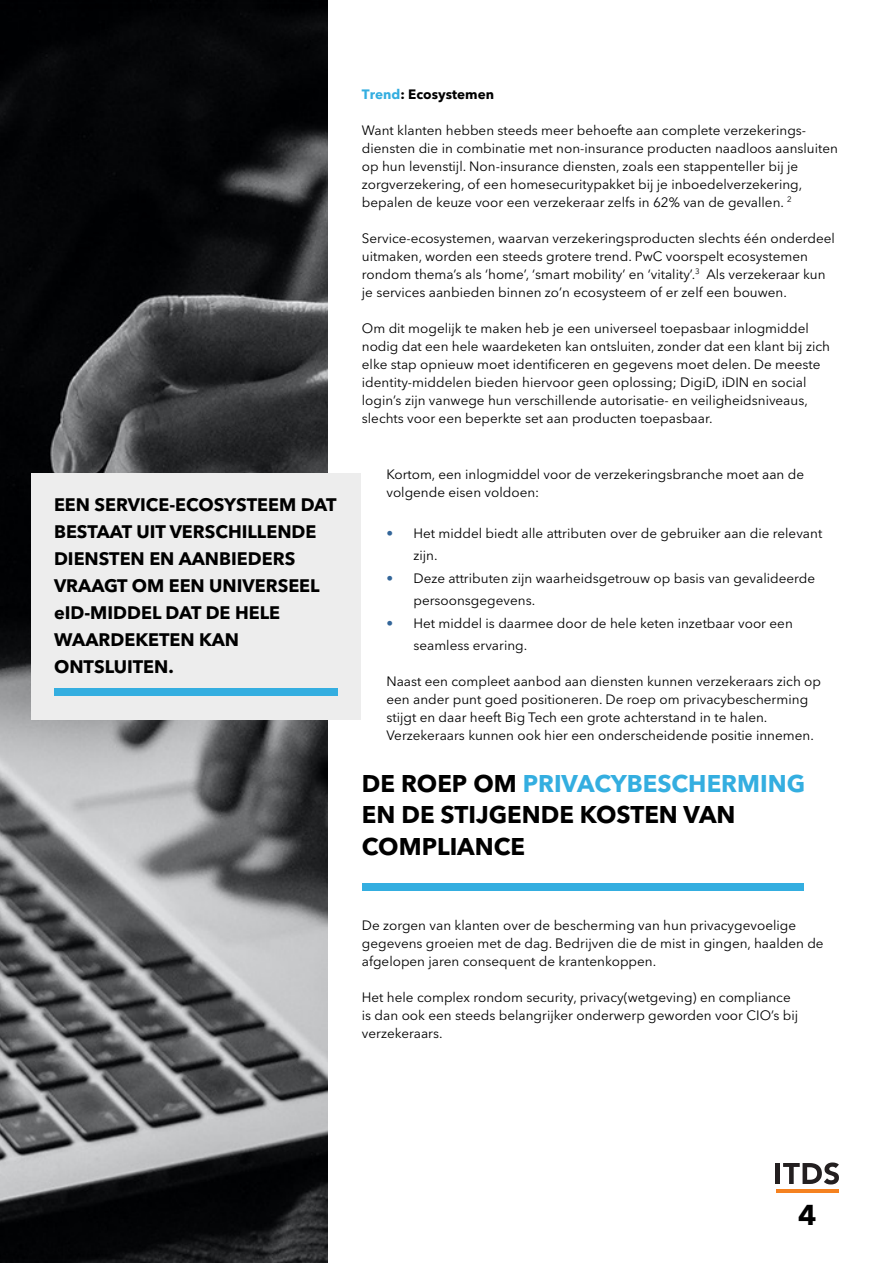
<style>
.page{position:relative;width:893px;height:1263px;background:#fff}
.page>*{position:absolute;margin:0;border:0;box-sizing:border-box;transform-origin:0 0}
.t1{font:700 28.5px "Avenir Next LT Pro";color:#000}
.t2{font:700 24px/31.5px "Avenir Next LT Pro";color:#000}
.t3{font:700 18px/27px "Avenir Next LT Pro";color:#000}
.SIDN_Basis{font:13.5px/18px "Avenir Next LT Pro";color:#000}
.SIDN_Basis-2{font:700 13.5px "Avenir Next LT Pro";color:#000}
.s1{color:#34aee0}
.s2{color:#369}
</style>
<div class="page">
<img style="left:0;top:0;width:328px;height:1263px">
<div style="left:775px;top:1163px;width:5px;height:21px;background:#231f20"></div>
<svg style="left:783px;top:1162px;width:55px;height:23px"></svg>
<hr style="left:775px;top:1189px;width:63px;height:3px;background:#f58220">
<div style="left:31px;top:473px;width:330px;height:247px;background:#ededed"></div>
<div style="left:54px;top:688px;width:283px;height:8px;background:#34aee0"></div>
<div style="left:362px;top:883px;width:441px;height:8px;background:#34aee0"></div>
<p class="t3" style="left:54px;top:491px;width:284px">EEN SERVICE-ECOSYSTEEM DAT<br>BESTAAT UIT VERSCHILLENDE<br>DIENSTEN EN AANBIEDERS<br>VRAAGT OM EEN UNIVERSEEL eID-MIDDEL DAT DE HELE</p>
<p class="t3" style="left:54px;top:626px;width:187px">WAARDEKETEN KAN</p>
<p class="t3" style="left:54px;top:653px;width:121px">ONTSLUITEN.</p>
<p class="SIDN_Basis-2" style="left:362px;top:86px;width:134px"><span class="s1">Trend</span>: Ecosystemen</p>
<p class="SIDN_Basis" style="left:362px;top:121px;width:477px">Want klanten hebben steeds meer behoefte aan complete verzekerings&shy;diensten die in combinatie met non-insurance producten naadloos aansluiten op hun levenstijl. Non-insurance diensten, zoals een stappenteller bij je zorgverzekering, of een homesecuritypakket bij je inboedelverzekering, bepalen de keuze voor een verzekeraar zelfs in 62% van de gevallen. <sup>2</sup></p>
<p class="SIDN_Basis" style="left:362px;top:229px;width:474px">Service-ecosystemen, waarvan verzekeringsproducten slechts één onderdeel uitmaken, worden een steeds grotere trend. PwC voorspelt ecosystemen rondom thema’s als ‘home’, ‘smart mobility’ en ‘vitality’.<sup>3</sup> Als verzekeraar kun je services aanbieden binnen zo’n ecosysteem of er zelf een bouwen.</p>
<p class="SIDN_Basis" style="left:362px;top:319px;width:469px">Om dit mogelijk te maken heb je een universeel toepasbaar inlogmiddel nodig dat een hele waardeketen kan ontsluiten, zonder dat een klant bij zich elke stap opnieuw moet identificeren en gegevens moet delen. De meeste identity-middelen bieden hiervoor geen oplossing; DigiD, iDIN en social login’s zijn vanwege hun verschillende autorisatie- en veiligheidsniveaus, slechts voor een beperkte set aan producten toepasbaar.</p>
<p class="SIDN_Basis" style="left:386px;top:466px;width:419px">Kortom, een inlogmiddel voor de verzekeringsbranche moet aan de volgende eisen voldoen:</p>
<p class="SIDN_Basis" style="left:413px;top:522px;width:410px;line-height:22.5px;text-indent:-27px"><span class="s2">•</span> Het middel biedt alle attributen over de gebruiker aan die relevant zijn.</p>
<p class="SIDN_Basis" style="left:413px;top:567px;width:403px;line-height:22.5px;text-indent:-27px"><span class="s2">•</span> Deze attributen zijn waarheidsgetrouw op basis van gevalideerde persoonsgegevens.</p>
<p class="SIDN_Basis" style="left:413px;top:612px;width:381px;line-height:22.5px;text-indent:-27px"><span class="s2">•</span> Het middel is daarmee door de hele keten inzetbaar voor een seamless ervaring.</p>
<p class="SIDN_Basis" style="left:386px;top:673px;width:436px">Naast een compleet aanbod aan diensten kunnen verzekeraars zich op een ander punt goed positioneren. De roep om privacybescherming stijgt en daar heeft Big Tech een grote achterstand in te halen.<br>Verzekeraars kunnen ook hier een onderscheidende positie innemen.</p>
<p class="t2" style="left:362px;top:768px;width:445px">DE ROEP OM <span class="s1">PRIVACYBESCHERMING<br></span>EN DE STIJGENDE KOSTEN VAN</p>
<p class="t2" style="left:362px;top:831px;width:165px">COMPLIANCE</p>
<p class="SIDN_Basis" style="left:362px;top:916px;width:463px">De zorgen van klanten over de bescherming van hun privacygevoelige gegevens groeien met de dag. Bedrijven die de mist in gingen, haalden de afgelopen jaren consequent de krantenkoppen.</p>
<p class="SIDN_Basis" style="left:362px;top:988px;width:438px">Het hele complex rondom security, privacy(wetgeving) en compliance is dan ook een steeds belangrijker onderwerp geworden voor CIO’s bij verzekeraars.</p>
<p class="t1" style="left:798px;top:1197px;width:20px">4</p>
</div>
